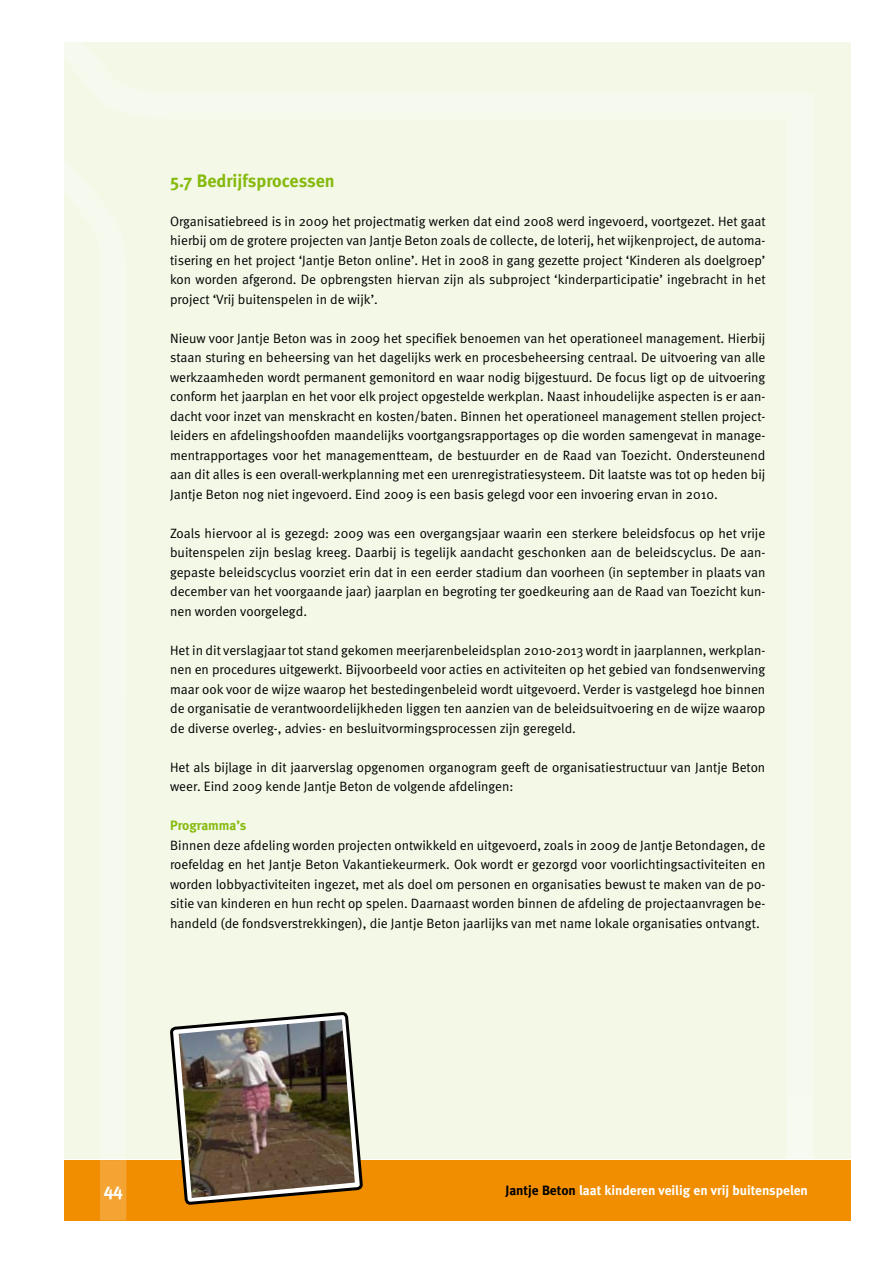
<style>
.page{position:relative;width:893px;height:1263px;background:#fff}
.page>*{position:absolute;margin:0;border:0;box-sizing:border-box;transform-origin:0 0}
.t1{font:700 18px "Meta";color:#86ba0d}
.t2{font:700 18px "Meta";color:#fff}
.t3{font:13.5px/19.5px "Meta Normal";color:#000;text-align:justify}
.t4{font:700 13.5px "Meta";color:#fff}
.t5{font:700 13.5px "Meta";color:#86ba0d}
.s1{color:#000}
</style>
<div class="page">
<div style="left:64px;top:43px;width:786px;height:1116px;background:#f3f8e7"></div>
<svg style="left:64px;top:42px;width:232px;height:1px"></svg>
<div style="left:787px;top:665px;width:26px;height:495px;background:#f6faee"></div>
<div style="left:64px;top:1160px;width:786px;height:60px;background:#f18e00"></div>
<div style="left:100px;top:1160px;width:26px;height:60px;background:#f3a432"></div>
<svg style="left:171px;top:1013px;width:191px;height:208px"></svg>
<img style="left:179px;top:1019px;width:176px;height:179px">
<h1 class="t1" style="left:170px;top:170px;width:166px">5.7 Bedrijfsprocessen</h1>
<p class="t3" style="left:170px;top:211px;width:597px">Organisatiebreed is in 2009 het projectmatig werken dat eind 2008 werd ingevoerd, voortgezet. Het gaat hierbij om de grotere projecten van Jantje Beton zoals de collecte, de loterij, het wijkenproject, de automa&shy;tisering en het project ‘Jantje Beton online’. Het in 2008 in gang gezette project ‘Kinderen als doelgroep’ kon worden afgerond. De opbrengsten hiervan zijn als subproject ‘kinderparticipatie’ ingebracht in het project ‘Vrij buitenspelen in de wijk’.</p>
<p class="t3" style="left:170px;top:328px;width:597px">Nieuw voor Jantje Beton was in 2009 het specifiek benoemen van het operationeel management. Hierbij staan sturing en beheersing van het dagelijks werk en procesbeheersing centraal. De uitvoering van alle werkzaamheden wordt permanent gemonitord en waar nodig bijgestuurd. De focus ligt op de uitvoering conform het jaarplan en het voor elk project opgestelde werkplan. Naast inhoudelijke aspecten is er aan&shy;dacht voor inzet van menskracht en kosten/baten. Binnen het operationeel management stellen project&shy;leiders en afdelingshoofden maandelijks voortgangsrapportages op die worden samengevat in manage&shy;mentrapportages voor het managementteam, de bestuurder en de Raad van Toezicht. Ondersteunend aan dit alles is een overall-werkplanning met een urenregistratiesysteem. Dit laatste was tot op heden bij Jantje Beton nog niet ingevoerd. Eind 2009 is een basis gelegd voor een invoering ervan in 2010.</p>
<p class="t3" style="left:170px;top:523px;width:597px">Zoals hiervoor al is gezegd: 2009 was een overgangsjaar waarin een sterkere beleidsfocus op het vrije buitenspelen zijn beslag kreeg. Daarbij is tegelijk aandacht geschonken aan de beleidscyclus. De aan&shy;gepaste beleidscyclus voorziet erin dat in een eerder stadium dan voorheen (in september in plaats van december van het voorgaande jaar) jaarplan en begroting ter goedkeuring aan de Raad van Toezicht kun&shy;nen worden voorgelegd.</p>
<p class="t3" style="left:170px;top:640px;width:597px">Het in dit verslagjaar tot stand gekomen meerjarenbeleidsplan 2010-2013 wordt in jaarplannen, werkplan&shy;nen en procedures uitgewerkt. Bijvoorbeeld voor acties en activiteiten op het gebied van fondsenwerving maar ook voor de wijze waarop het bestedingenbeleid wordt uitgevoerd. Verder is vastgelegd hoe binnen de organisatie de verantwoordelijkheden liggen ten aanzien van de beleidsuitvoering en de wijze waarop de diverse overleg-, advies- en besluitvormingsprocessen zijn geregeld.</p>
<p class="t3" style="left:170px;top:757px;width:597px">Het als bijlage in dit jaarverslag opgenomen organogram geeft de organisatiestructuur van Jantje Beton weer. Eind 2009 kende Jantje Beton de volgende afdelingen:</p>
<p class="t5" style="left:170px;top:817px;width:78px">Programma’s</p>
<p class="t3" style="left:170px;top:835px;width:597px">Binnen deze afdeling worden projecten ontwikkeld en uitgevoerd, zoals in 2009 de Jantje Betondagen, de roefeldag en het Jantje Beton Vakantiekeurmerk. Ook wordt er gezorgd voor voorlichtingsactiviteiten en worden lobbyactiviteiten ingezet, met als doel om personen en organisaties bewust te maken van de po&shy;sitie van kinderen en hun recht op spelen. Daarnaast worden binnen de afdeling de projectaanvragen be&shy;handeld (de fondsverstrekkingen), die Jantje Beton jaarlijks van met name lokale organisaties ontvangt.</p>
<h1 class="t2" style="left:104px;top:1179px;width:21px">44</h1>
<p class="t4" style="left:505px;top:1182px;width:304px"><span class="s1">Jantje Beton</span> laat kinderen veilig en vrij buitenspelen</p>
</div>
